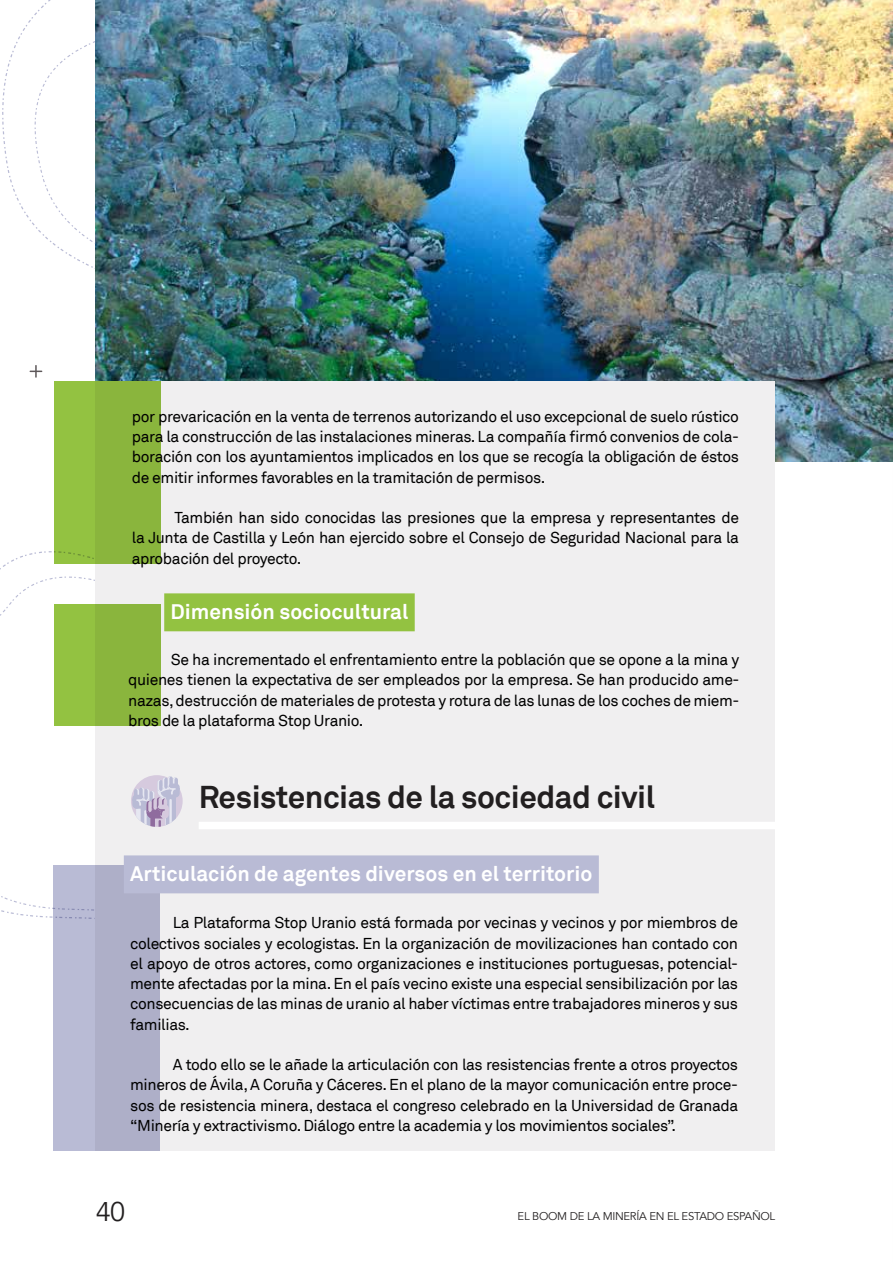
<style>
.page{position:relative;width:893px;height:1263px;background:#fff}
.page>*{position:absolute;margin:0;border:0;box-sizing:border-box;transform-origin:0 0}
.t1{font:700 31.5px "Akkurat";letter-spacing:-.015em;color:#221f20}
.t2{font:27px "Avenir";color:#221f20}
.t3{font:700 21px "Akkurat";color:#fff}
.t4{font:15.75px/20.2px "Akkurat";letter-spacing:-.025em;color:#000;text-align:justify}
.t5{font:11.25px "Avenir";letter-spacing:-.025em;color:#221f20}
</style>
<div class="page">
<svg style="left:30px;top:366px;width:12px;height:11px"></svg>
<img style="left:96px;top:0;width:797px;height:461px">
<div style="left:96px;top:381px;width:679px;height:770px;background:#f0eff0"></div>
<div style="left:54px;top:381px;width:106px;height:183px;background:linear-gradient(to right,#94c341,#87b13c)"></div>
<div style="left:54px;top:604px;width:106px;height:122px;background:linear-gradient(to right,#94c341,#87b13c)"></div>
<div style="left:164px;top:593px;width:251px;height:38px;background:#93c241"></div>
<div style="left:53px;top:866px;width:106px;height:285px;background:linear-gradient(to right,#babcd6,#ababc4)"></div>
<div style="left:199px;top:822px;width:607px;height:7px;background:#fff"></div>
<div style="left:124px;top:855px;width:475px;height:38px;background:#b9bbd5"></div>
<svg style="left:131px;top:775px;width:52px;height:52px"></svg>
<p class="t4" style="left:132px;top:407px;width:609px">por prevaricación en la venta de terrenos autorizando el uso excepcional de suelo rústico para la construcción de las instalaciones mineras. La compañía firmó convenios de cola&shy;boración con los ayuntamientos implicados en los que se recogía la obligación de éstos de emitir informes favorables en la tramitación de permisos.</p>
<p class="t4" style="left:132px;top:508px;width:609px;text-indent:43px">También han sido conocidas las presiones que la empresa y representantes de la Junta de Castilla y León han ejercido sobre el Consejo de Seguridad Nacional para la aprobación del proyecto.</p>
<h3 class="t3" style="left:171px;top:599px;width:239px">Dimensión sociocultural</h3>
<p class="t4" style="left:128px;top:650px;width:613px;text-indent:43px">Se ha incrementado el enfrentamiento entre la población que se opone a la mina y quienes tienen la expectativa de ser empleados por la empresa. Se han producido ame&shy;nazas, destrucción de materiales de protesta y rotura de las lunas de los coches de miem&shy;bros de la plataforma Stop Uranio.</p>
<h1 class="t1" style="left:199px;top:777px;width:458px">Resistencias de la sociedad civil</h1>
<h3 class="t3" style="left:130px;top:861px;width:464px">Articulación de agentes diversos en el territorio</h3>
<p class="t4" style="left:130px;top:913px;width:609px;text-indent:43px">La Plataforma Stop Uranio está formada por vecinas y vecinos y por miembros de colectivos sociales y ecologistas. En la organización de movilizaciones han contado con el apoyo de otros actores, como organizaciones e instituciones portuguesas, potencial&shy;mente afectadas por la mina. En el país vecino existe una especial sensibilización por las consecuencias de las minas de uranio al haber víctimas entre trabajadores mineros y sus familias.</p>
<p class="t4" style="left:130px;top:1055px;width:609px;text-indent:43px">A todo ello se le añade la articulación con las resistencias frente a otros proyectos mineros de Ávila, A Coruña y Cáceres. En el plano de la mayor comunicación entre proce&shy;sos de resistencia minera, destaca el congreso celebrado en la Universidad de Granada “Minería y extractivismo. Diálogo entre la academia y los movimientos sociales”.</p>
<h2 class="t2" style="left:96px;top:1196px;width:31px">40</h2>
<p class="t5" style="left:518px;top:1210px;width:259px">EL BOOM DE LA MINERÍA EN EL ESTADO ESPAÑOL</p>
</div>
